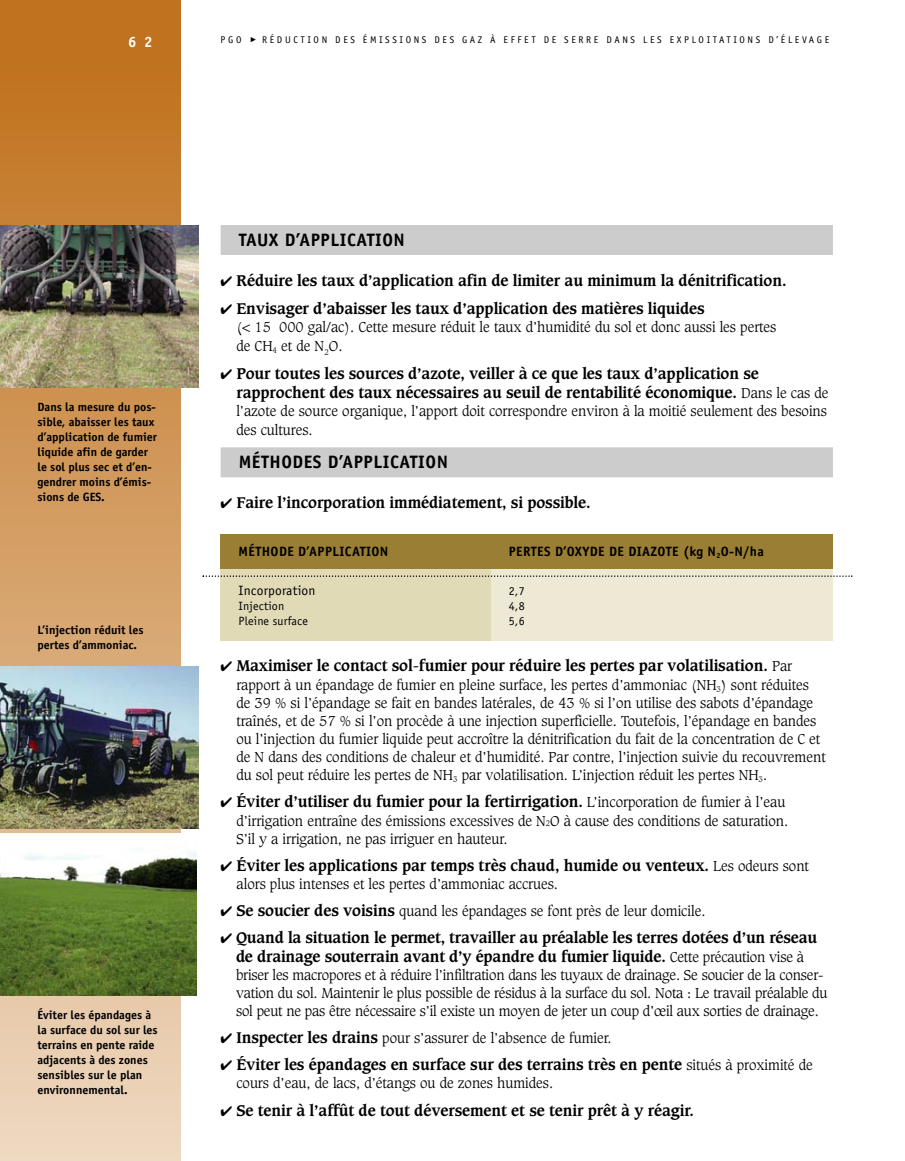
<style>
.page{position:relative;width:905px;height:1161px;background:#fff}
.page>*{position:absolute;margin:0;border:0;box-sizing:border-box;transform-origin:0 0}
.t1{font:700 18px "Officina Sans";letter-spacing:.03em;color:#000}
.t2{font:700 15px/18.1px "Caxton";letter-spacing:-.005em;color:#000;text-align:center}
.t3{font:700 15px "Officina Sans";color:#fff}
.t4{font:300 13.8px/18.1px "Caxton";color:#000}
.t5{font:700 13.5px "Officina Sans";letter-spacing:.03em;color:#000}
.t6{font:13.5px "Officina Sans";letter-spacing:.015em;color:#000}
.t7{font:700 12px/15px "Officina Sans";color:#000}
.t8{font:12px "Officina Sans";letter-spacing:.015em;color:#000}
.t9{font:9.75px "Officina Sans";letter-spacing:.27em;color:#000}
.s1{font-weight:300;font-size:13.8px}
.s2{font-size:7.65px}
.s3{font-weight:700;font-size:15px}
</style>
<div class="page">
<div style="left:220px;top:447px;width:612px;height:30px;background:#ccc"></div>
<svg style="left:0;top:63px;width:180px;height:1098px;background:#d5a26a"></svg>
<div style="left:220px;top:225px;width:612px;height:30px;background:#ccc"></div>
<div style="left:0;top:0;width:180px;height:63px;background:#c0721e"></div>
<img style="left:0;top:225px;width:198px;height:162px">
<div style="left:490px;top:569px;width:342px;height:72px;background:#ede9d5"></div>
<div style="left:220px;top:569px;width:270px;height:72px;background:#e0dab6"></div>
<div style="left:220px;top:534px;width:612px;height:35px;background:#9a7e33"></div>
<img style="left:0;top:667px;width:198px;height:162px">
<img style="left:0;top:833px;width:196px;height:163px">
<svg style="left:202px;top:575px;width:650px;height:2px"></svg>
<p class="t3" style="left:128px;top:36px;width:26px">6 2</p>
<p class="t9" style="left:220px;top:36px;width:22px">PGO</p>
<p class="t9" style="left:262px;top:36px;width:568px">RÉDUCTION DES ÉMISSIONS DES GAZ À EFFET DE SERRE DANS LES EXPLOITATIONS D’ÉLEVAGE</p>
<p class="t7" style="left:38px;top:400px;width:121px">Dans la mesure du pos&shy;sible, abaisser les taux d’application de fumier liquide afin de garder le sol plus sec et d’en&shy;gendrer moins d’émis&shy;sions de GES.</p>
<p class="t7" style="left:38px;top:624px;width:107px">L’injection réduit les pertes d’ammoniac.</p>
<p class="t7" style="left:38px;top:1009px;width:122px">Éviter les épandages à la surface du sol sur les terrains en pente raide adjacents à des zones sensibles sur le plan environnemental.</p>
<h1 class="t1" style="left:239px;top:233px;width:168px">TAUX D’APPLICATION</h1>
<p class="t2" style="left:220px;top:272px;width:567px">✔ Réduire les taux d’application afin de limiter au minimum la dénitrification.</p>
<p class="t2" style="left:220px;top:300px;width:485px">✔ Envisager d’abaisser les taux d’application des matières liquides</p>
<p class="t4" style="left:236px;top:319px;width:541px;line-height:18.8px">(&lt; 15 000 gal/ac). Cette mesure réduit le taux d’humidité du sol et donc aussi les pertes de CH<sub>4</sub> et de N<sub>2</sub>O.</p>
<p class="t2" style="left:236px;top:365px;width:593px;line-height:18.8px;text-align:left;text-indent:-16px">✔ Pour toutes les sources d’azote, veiller à ce que les taux d’application se rapprochent des taux nécessaires au seuil de rentabilité économique. <span class="s1">Dans le cas de</span></p>
<p class="t4" style="left:236px;top:403px;width:592px;line-height:18.8px">l’azote de source organique, l’apport doit correspondre environ à la moitié seulement des besoins des cultures.</p>
<h1 class="t1" style="left:239px;top:455px;width:211px">MÉTHODES D’APPLICATION</h1>
<p class="t2" style="left:220px;top:495px;width:371px">✔ Faire l’incorporation immédiatement, si possible.</p>
<p class="t5" style="left:238px;top:546px;width:151px">MÉTHODE D’APPLICATION</p>
<p class="t5" style="left:508px;top:546px;width:257px">PERTES D’OXYDE DE DIAZOTE (kg N<sub>2</sub>O-N/ha</p>
<p class="t6" style="left:238px;top:585px;width:78px">Incorporation</p>
<p class="t8" style="left:508px;top:586px;width:17px">2,7</p>
<p class="t8" style="left:238px;top:601px;width:47px">Injection</p>
<p class="t8" style="left:508px;top:601px;width:17px">4,8</p>
<p class="t8" style="left:238px;top:616px;width:71px">Pleine surface</p>
<p class="t8" style="left:508px;top:616px;width:17px">5,6</p>
<p class="t2" style="left:220px;top:658px;width:573px">✔ Maximiser le contact sol-fumier pour réduire les pertes par volatilisation. <span class="s1">Par</span></p>
<p class="t4" style="left:236px;top:677px;width:591px">rapport à un épandage de fumier en pleine surface, les pertes d’ammoniac (NH<sub>3</sub>) sont réduites de 39 % si l’épandage se fait en bandes latérales, de 43 % si l’on utilise des sabots d’épandage traînés, et de 57 % si l’on procède à une injection superficielle. Toutefois, l’épandage en bandes ou l’injection du fumier liquide peut accroître la dénitrification du fait de la concentration de C et de N dans des conditions de chaleur et d’humidité. Par contre, l’injection suivie du recouvrement du sol peut réduire les pertes de NH<sub>3</sub> par volatilisation. L’injection réduit les pertes NH<sub>3</sub>.</p>
<p class="t2" style="left:220px;top:794px;width:566px">✔ Éviter d’utiliser du fumier pour la fertirrigation. <span class="s1">L’incorporation de fumier à l’eau</span></p>
<p class="t4" style="left:236px;top:813px;width:553px">d’irrigation entraîne des émissions excessives de N<span class="s2">2</span>O à cause des conditions de saturation.<br>S’il y a irrigation, ne pas irriguer en hauteur.</p>
<p class="t2" style="left:220px;top:858px;width:590px">✔ Éviter les applications par temps très chaud, humide ou venteux. <span class="s1">Les odeurs sont</span></p>
<p class="t4" style="left:236px;top:876px;width:323px">alors plus intenses et les pertes d’ammoniac accrues.</p>
<p class="t4" style="left:220px;top:903px;width:486px">✔ <span class="s3">Se soucier des voisins</span> quand les épandages se font près de leur domicile.</p>
<p class="t2" style="left:220px;top:930px;width:598px">✔ Quand la situation le permet, travailler au préalable les terres dotées d’un réseau de drainage souterrain avant d’y épandre du fumier liquide. <span class="s1">Cette précaution vise à</span></p>
<p class="t4" style="left:236px;top:967px;width:593px">briser les macropores et à réduire l’infiltration dans les tuyaux de drainage. Se soucier de la conser&shy;vation du sol. Maintenir le plus possible de résidus à la surface du sol. Nota : Le travail préalable du sol peut ne pas être nécessaire s’il existe un moyen de jeter un coup d’œil aux sorties de drainage.</p>
<p class="t4" style="left:221px;top:1030px;width:392px">✔ <span class="s3">Inspecter les drains</span> pour s’assurer de l’absence de fumier.</p>
<p class="t2" style="left:221px;top:1057px;width:593px">✔ Éviter les épandages en surface sur des terrains très en pente <span class="s1">situés à proximité de</span></p>
<p class="t4" style="left:236px;top:1075px;width:318px">cours d’eau, de lacs, d’étangs ou de zones humides.</p>
<p class="t2" style="left:221px;top:1102px;width:475px">✔ Se tenir à l’affût de tout déversement et se tenir prêt à y réagir.</p>
</div>
